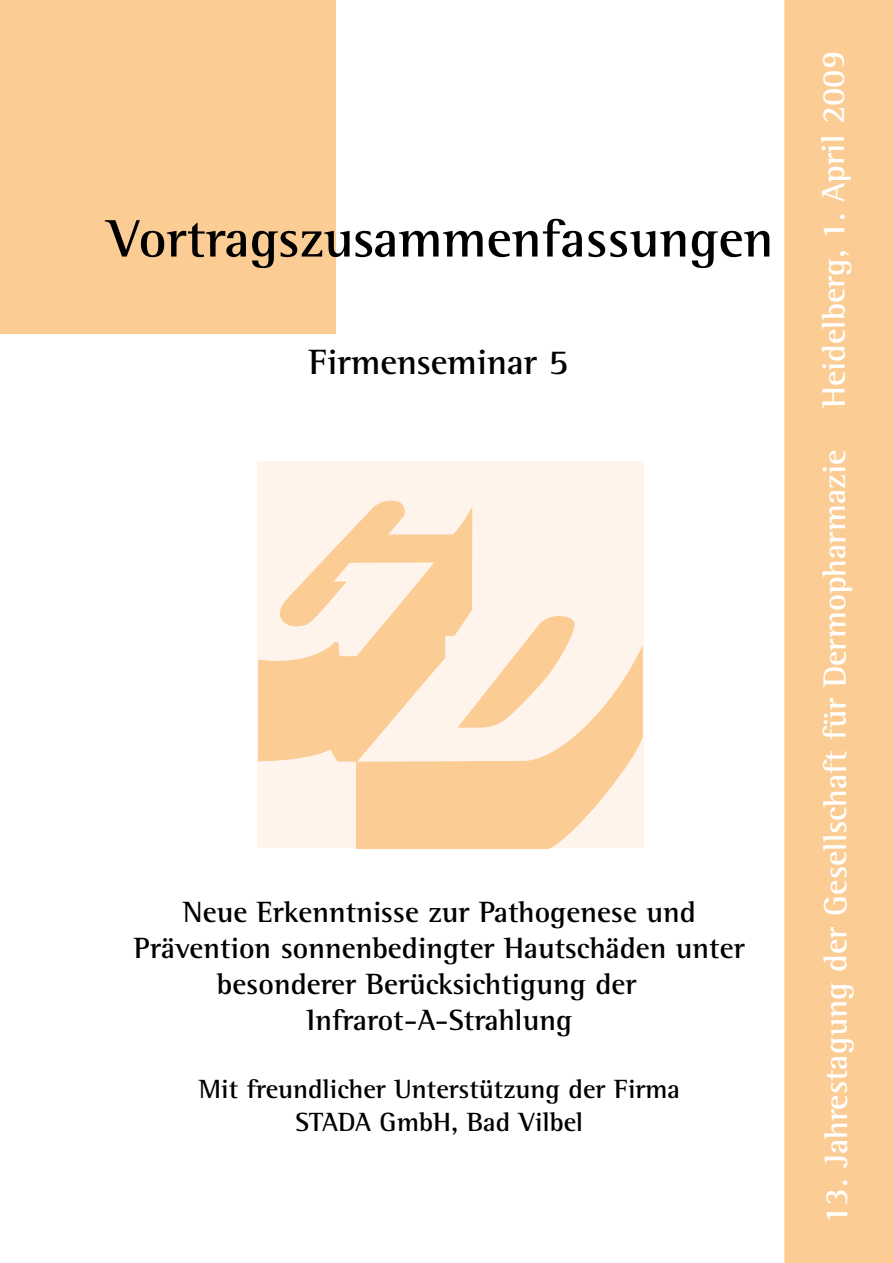
<style>
.page{position:relative;width:893px;height:1263px;background:#fff}
.page>*{position:absolute;margin:0;border:0;box-sizing:border-box;transform-origin:0 0}
.t1{font:700 54px "Agfa Rotis Semi Serif";color:#000}
.t2{font:700 36px "Agfa Rotis Semi Serif";color:#000}
.t3{font:700 33px "Agfa Rotis Semi Serif";letter-spacing:-.005em;color:#fff}
.t4{font:700 30px "Agfa Rotis Semi Serif";color:#000}
.t5{font:700 27px/32.4px "Agfa Rotis Semi Serif";color:#000;text-align:center}
</style>
<div class="page">
<div style="left:0;top:0;width:336px;height:334px;background:#fbcc94"></div>
<div style="left:784px;top:0;width:109px;height:1263px;background:#fbcc94"></div>
<div style="left:257px;top:461px;width:387px;height:387px;background:#fef4ec"></div>
<svg style="left:258px;top:500px;width:385px;height:348px"></svg>
<svg style="left:457px;top:615px;width:119px;height:113px"></svg>
<h1 class="t1" style="left:108px;top:206px;width:667px">Vortragszusammenfassungen</h1>
<p class="t2" style="left:309px;top:340px;width:261px">Firmenseminar 5</p>
<p class="t4" style="left:183px;top:894px;width:514px">Neue Erkenntnisse zur Pathogenese und</p>
<p class="t4" style="left:134px;top:930px;width:612px">Prävention sonnenbedingter Hautschäden unter</p>
<p class="t4" style="left:217px;top:966px;width:421px">besonderer Berücksichtigung der</p>
<p class="t4" style="left:306px;top:1002px;width:267px">Infrarot-A-Strahlung</p>
<p class="t5" style="left:199px;top:1073px;width:483px">Mit freundlicher Unterstützung der Firma<br>STADA GmbH, Bad Vilbel</p>
<p class="t3" style="left:814px;top:408px;width:359px;rotate:-90deg">Heidelberg, 1. April 2009</p>
<p class="t3" style="left:815px;top:1224px;width:776px;rotate:-90deg">13. Jahrestagung der Gesellschaft für Dermopharmazie</p>
</div>
